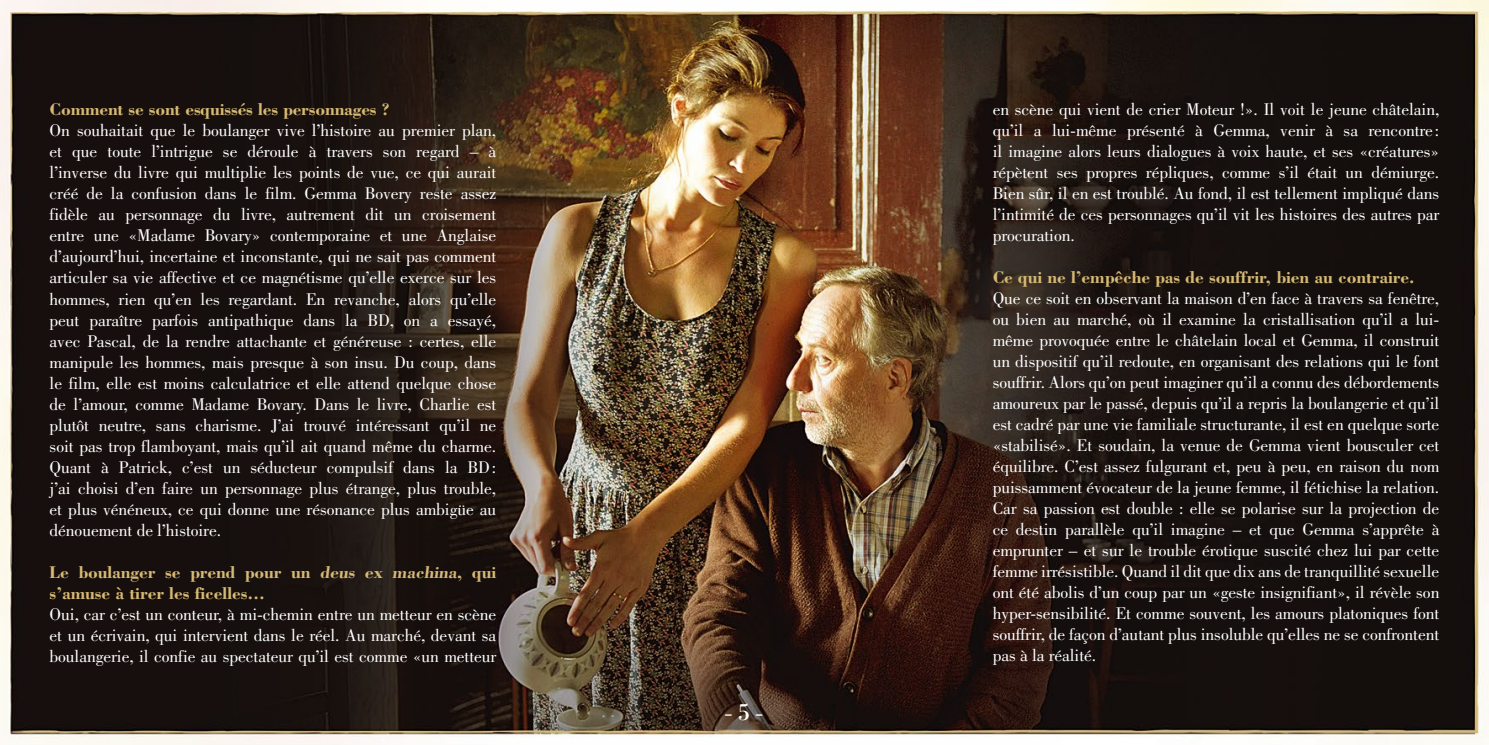
<style>
.page{position:relative;width:1489px;height:745px;background:#fff}
.page>*{position:absolute;margin:0;border:0;box-sizing:border-box;transform-origin:0 0}
.t1{font:24.5px "Bodoni";color:#fff}
.t2{font:17.5px/21px "Bodoni";letter-spacing:-.005em;color:#fff;text-align:justify}
.t3{font:700 17.5px/21px "Bodoni";letter-spacing:-.005em;color:#d6b974}
</style>
<div class="page">
<img style="left:0;top:0;width:1488px;height:744px">
<div style="left:715px;top:692px;width:56px;height:37px;background:#1a1a18;opacity:.75"></div>
<p class="t3" style="left:50px;top:98px;width:341px">Comment se sont esquissés les personnages ?</p>
<p class="t2" style="left:50px;top:120px;width:448px">On souhaitait que le boulanger vive l’histoire au premier plan, et que toute l’intrigue se déroule à travers son regard – à l’inverse du livre qui multiplie les points de vue, ce qui aurait créé de la confusion dans le film. Gemma Bovery reste assez fidèle au personnage du livre, autrement dit un croisement entre une «Madame Bovary» contemporaine et une Anglaise d’aujourd’hui, incertaine et inconstante, qui ne sait pas comment articuler sa vie affective et ce magnétisme qu’elle exerce sur les hommes, rien qu’en les regardant. En revanche, alors qu’elle peut paraître parfois antipathique dans la BD, on a essayé, avec Pascal, de la rendre attachante et généreuse : certes, elle manipule les hommes, mais presque à son insu. Du coup, dans le film, elle est moins calculatrice et elle attend quelque chose de l’amour, comme Madame Bovary. Dans le livre, Charlie est plutôt neutre, sans charisme. J’ai trouvé intéressant qu’il ne soit pas trop flamboyant, mais qu’il ait quand même du charme.<br>Quant à Patrick, c’est un séducteur compulsif dans la BD: j’ai choisi d’en faire un personnage plus étrange, plus trouble, et plus vénéneux, ce qui donne une résonance plus ambigüe au dénouement de l’histoire.</p>
<p class="t3" style="left:50px;top:560px;width:448px">Le boulanger se prend pour un deus ex machina, qui s’amuse à tirer les ficelles…</p>
<p class="t2" style="left:50px;top:603px;width:448px">Oui, car c’est un conteur, à mi-chemin entre un metteur en scène et un écrivain, qui intervient dans le réel. Au marché, devant sa boulangerie, il confie au spectateur qu’il est comme «un metteur</p>
<h1 class="t1" style="left:724px;top:696px;width:40px">- 5 -</h1>
<p class="t2" style="left:992px;top:98px;width:448px">en scène qui vient de crier Moteur !». Il voit le jeune châtelain, qu’il a lui-même présenté à Gemma, venir à sa rencontre : il imagine alors leurs dialogues à voix haute, et ses «créatures» répètent ses propres répliques, comme s’il était un démiurge.<br>Bien sûr, il en est troublé. Au fond, il est tellement impliqué dans l’intimité de ces personnages qu’il vit les histoires des autres par procuration.</p>
<p class="t3" style="left:992px;top:266px;width:424px">Ce qui ne l’empêche pas de souffrir, bien au contraire.</p>
<p class="t2" style="left:992px;top:287px;width:448px">Que ce soit en observant la maison d’en face à travers sa fenêtre, ou bien au marché, où il examine la cristallisation qu’il a lui&shy;même provoquée entre le châtelain local et Gemma, il construit un dispositif qu’il redoute, en organisant des relations qui le font souffrir. Alors qu’on peut imaginer qu’il a connu des débordements amoureux par le passé, depuis qu’il a repris la boulangerie et qu’il est cadré par une vie familiale structurante, il est en quelque sorte «stabilisé». Et soudain, la venue de Gemma vient bousculer cet équilibre. C’est assez fulgurant et, peu à peu, en raison du nom puissamment évocateur de la jeune femme, il fétichise la relation.<br>Car sa passion est double : elle se polarise sur la projection de ce destin parallèle qu’il imagine – et que Gemma s’apprête à emprunter – et sur le trouble érotique suscité chez lui par cette femme irrésistible. Quand il dit que dix ans de tranquillité sexuelle ont été abolis d’un coup par un «geste insignifiant», il révèle son hyper-sensibilité. Et comme souvent, les amours platoniques font souffrir, de façon d’autant plus insoluble qu’elles ne se confrontent pas à la réalité.</p>
</div>
